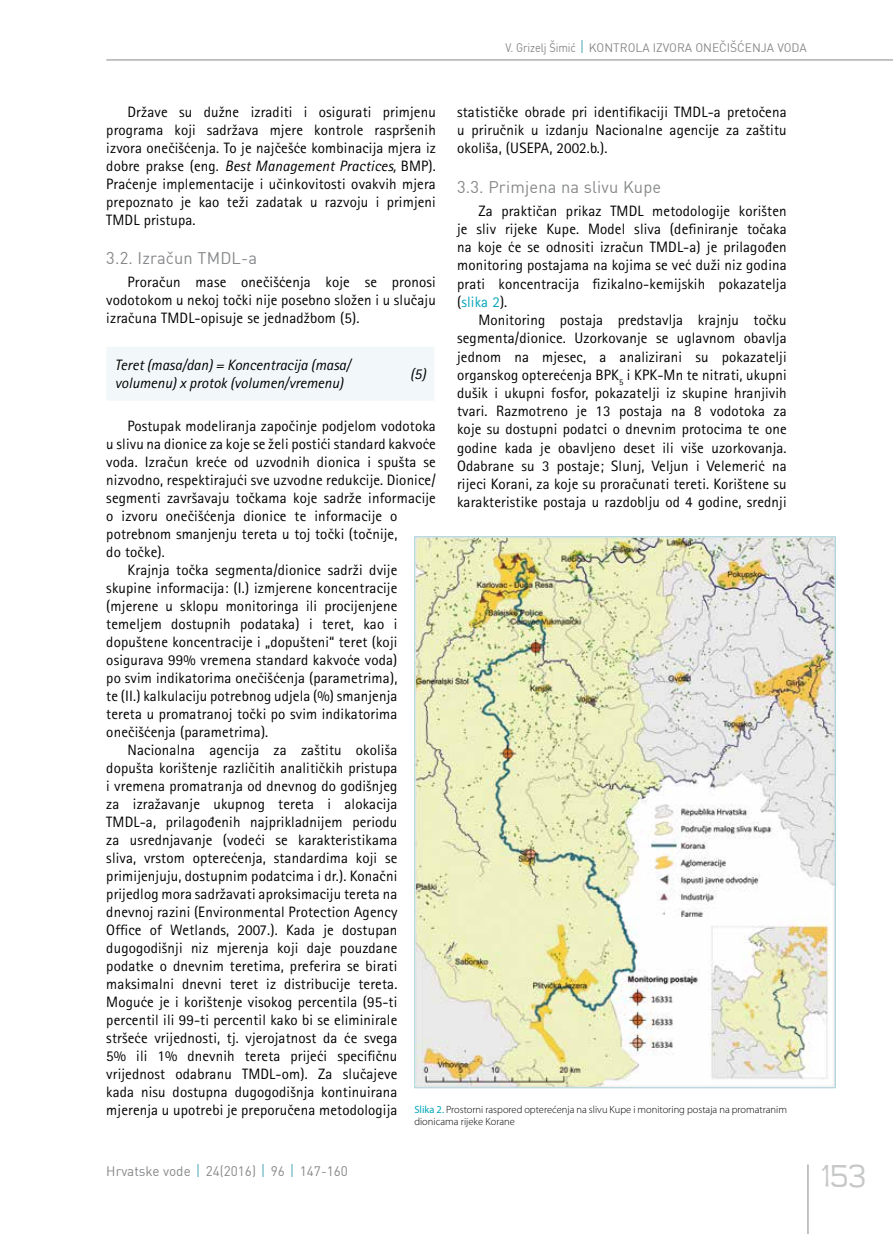
<style>
.page{position:relative;width:893px;height:1234px;background:#fff}
.page>*{position:absolute;margin:0;border:0;box-sizing:border-box;transform-origin:0 0}
.t1{font:300 36px "Teen";color:#c6c7c8}
.t2{font:16.5px "DIN";letter-spacing:.01em;color:#87888a}
.t3{font:15px/18.1px "Rotis Sans Serifklemy";letter-spacing:.01em;color:#000;text-align:justify}
.t4{font:italic 15px/18px "Rotis Sans Serifklemy";color:#000}
.t5{font:13.5px "DIN";color:#87888a}
.t6{font:12px "DIN";color:#87888a;scale:.91 1}
.t7{font:300 10.5px/12px "Myriad Pro";color:#000}
.s1{color:#00a5b7}
.s2{font-style:italic}
.s3{font-weight:400;color:#00a5b7}
</style>
<div class="page">
<hr style="left:808px;top:1164px;width:1px;height:69px;background:#87888a">
<svg style="left:198px;top:1164px;width:1px;height:12px"></svg>
<svg style="left:263px;top:1164px;width:1px;height:12px"></svg>
<svg style="left:292px;top:1164px;width:1px;height:12px"></svg>
<hr style="left:106px;top:60px;width:787px;height:1px;background:#87888a">
<svg style="left:582px;top:40px;width:1px;height:13px"></svg>
<img style="left:416px;top:538px;width:418px;height:547px">
<div style="left:107px;top:347px;width:327px;height:53px;background:#f2f8f9"></div>
<p class="t6" style="left:506px;top:39px;width:323px">V. Grizelj Šimić Kontrola izvora onečišćenja voda</p>
<p class="t3" style="left:457px;top:102px;width:331px">statističke obrade pri identifikaciji TMDL-a pretočena u priručnik u izdanju Nacionalne agencije za zaštitu okoliša, (USEPA, 2002.b.).</p>
<p class="t2" style="left:457px;top:176px;width:206px">3.3. Primjena na slivu Kupe</p>
<p class="t3" style="left:457px;top:201px;width:331px;text-indent:21px">Za praktičan prikaz TMDL metodologije korišten je sliv rijeke Kupe. Model sliva (definiranje točaka na koje će se odnositi izračun TMDL-a) je prilagođen monitoring postajama na kojima se već duži niz godina prati koncentracija fizikalno-kemijskih pokazatelja (<span class="s1">slika 2</span>).</p>
<p class="t3" style="left:457px;top:311px;width:331px;text-indent:21px">Monitoring postaja predstavlja krajnju točku segmenta/dionice. Uzorkovanje se uglavnom obavlja jednom na mjesec, a analizirani su pokazatelji organskog opterećenja BPK<sub>5</sub> i KPK-Mn te nitrati, ukupni dušik i ukupni fosfor, pokazatelji iz skupine hranjivih tvari. Razmotreno je 13 postaja na 8 vodotoka za koje su dostupni podatci o dnevnim protocima te one godine kada je obavljeno deset ili više uzorkovanja.<br>Odabrane su 3 postaje; Slunj, Veljun i Velemerić na rijeci Korani, za koje su proračunati tereti. Korištene su karakteristike postaja u razdoblju od 4 godine, srednji</p>
<p class="t3" style="left:106px;top:102px;width:331px;text-indent:21px">Države su dužne izraditi i osigurati primjenu programa koji sadržava mjere kontrole raspršenih izvora onečišćenja. To je najčešće kombinacija mjera iz dobre prakse (eng. <span class="s2">Best Management Practices,</span> BMP).<br>Praćenje implementacije i učinkovitosti ovakvih mjera prepoznato je kao teži zadatak u razvoju i primjeni TMDL pristupa.</p>
<p class="t2" style="left:106px;top:247px;width:152px">3.2. Izračun TM DL-a</p>
<p class="t3" style="left:106px;top:272px;width:331px;text-indent:21px">Proračun mase onečišćenja koje se pronosi vodotokom u nekoj točki nije posebno složen i u slučaju izračuna TMDL-opisuje se jednadžbom (5).</p>
<p class="t4" style="left:115px;top:356px;width:237px">Teret (masa/dan) = Koncentracija (masa/ volumenu) x protok (volumen/vremenu)</p>
<p class="t4" style="left:410px;top:365px;width:17px">(5)</p>
<p class="t3" style="left:128px;top:416px;width:310px">Postupak modeliranja započinje podjelom vodotoka</p>
<p class="t3" style="left:106px;top:434px;width:331px">u slivu na dionice za koje se želi postići standard kakvoće</p>
<p class="t3" style="left:106px;top:452px;width:331px">voda. Izračun kreće od uzvodnih dionica i spušta se</p>
<p class="t3" style="left:106px;top:470px;width:331px">nizvodno, respektirajući sve uzvodne redukcije. Dionice/</p>
<p class="t3" style="left:106px;top:488px;width:331px">segmenti završavaju točkama koje sadrže informacije</p>
<p class="t3" style="left:106px;top:506px;width:293px">o izvoru onečišćenja dionice te informacije o</p>
<p class="t3" style="left:106px;top:524px;width:293px">potrebnom smanjenju tereta u toj točki (točnije,</p>
<p class="t3" style="left:106px;top:542px;width:60px">do točke).</p>
<p class="t3" style="left:128px;top:560px;width:271px">Krajnja točka segmenta/dionice sadrži dvije</p>
<p class="t3" style="left:106px;top:578px;width:293px">skupine informacija: (I.) izmjerene koncentracije</p>
<p class="t3" style="left:106px;top:596px;width:293px">(mjerene u sklopu monitoringa ili procijenjene</p>
<p class="t3" style="left:106px;top:614px;width:293px">temeljem dostupnih podataka) i teret, kao i</p>
<p class="t3" style="left:106px;top:632px;width:293px">dopuštene koncentracije i „dopušteni“ teret (koji</p>
<p class="t3" style="left:106px;top:650px;width:293px">osigurava 99% vremena standard kakvoće voda)</p>
<p class="t3" style="left:106px;top:668px;width:293px">po svim indikatorima onečišćenja (parametrima),</p>
<p class="t3" style="left:106px;top:686px;width:293px">te (II.) kalkulaciju potrebnog udjela (%) smanjenja</p>
<p class="t3" style="left:106px;top:704px;width:293px">tereta u promatranoj točki po svim indikatorima</p>
<p class="t3" style="left:106px;top:722px;width:164px">onečišćenja (parametrima).</p>
<p class="t3" style="left:128px;top:740px;width:271px">Nacionalna agencija za zaštitu okoliša</p>
<p class="t3" style="left:106px;top:758px;width:293px">dopušta korištenje različitih analitičkih pristupa</p>
<p class="t3" style="left:106px;top:776px;width:293px">i vremena promatranja od dnevnog do godišnjeg</p>
<p class="t3" style="left:106px;top:794px;width:293px">za izražavanje ukupnog tereta i alokacija</p>
<p class="t3" style="left:106px;top:812px;width:293px">TMDL-a, prilagođenih najprikladnijem periodu</p>
<p class="t3" style="left:106px;top:830px;width:293px">za usrednjavanje (vodeći se karakteristikama</p>
<p class="t3" style="left:106px;top:848px;width:293px">sliva, vrstom opterećenja, standardima koji se</p>
<p class="t3" style="left:106px;top:866px;width:293px">primijenjuju, dostupnim podatcima i dr.). Konačni</p>
<p class="t3" style="left:106px;top:884px;width:293px">prijedlog mora sadržavati aproksimaciju tereta na</p>
<p class="t3" style="left:106px;top:902px;width:293px">dnevnoj razini (Environmental Protection Agency</p>
<p class="t3" style="left:106px;top:920px;width:293px">Office of Wetlands, 2007.). Kada je dostupan</p>
<p class="t3" style="left:106px;top:938px;width:293px">dugogodišnji niz mjerenja koji daje pouzdane</p>
<p class="t3" style="left:106px;top:956px;width:293px">podatke o dnevnim teretima, preferira se birati</p>
<p class="t3" style="left:106px;top:974px;width:293px">maksimalni dnevni teret iz distribucije tereta.</p>
<p class="t3" style="left:106px;top:992px;width:293px">Moguće je i korištenje visokog percentila (95-ti</p>
<p class="t3" style="left:106px;top:1010px;width:293px">percentil ili 99-ti percentil kako bi se eliminirale</p>
<p class="t3" style="left:106px;top:1028px;width:293px">stršeće vrijednosti, tj. vjerojatnost da će svega</p>
<p class="t3" style="left:106px;top:1046px;width:293px">5% ili 1% dnevnih tereta prijeći specifičnu</p>
<p class="t3" style="left:106px;top:1064px;width:293px">vrijednost odabranu TMDL-om). Za slučajeve</p>
<p class="t3" style="left:106px;top:1082px;width:293px">kada nisu dostupna dugogodišnja kontinuirana</p>
<p class="t3" style="left:106px;top:1100px;width:293px">mjerenja u upotrebi je preporučena metodologija</p>
<p class="t7" style="left:414px;top:1103px;width:374px"><span class="s3">Slika 2.</span> Prostorni raspored opterećenja na slivu Kupe i monitoring postaja na promatranim dionicama rijeke Korane</p>
<p class="t5" style="left:106px;top:1161px;width:243px">Hrvatske vode 24(2016) 96 147-160</p>
<h1 class="t1" style="left:821px;top:1156px;width:46px">153</h1>
</div>
